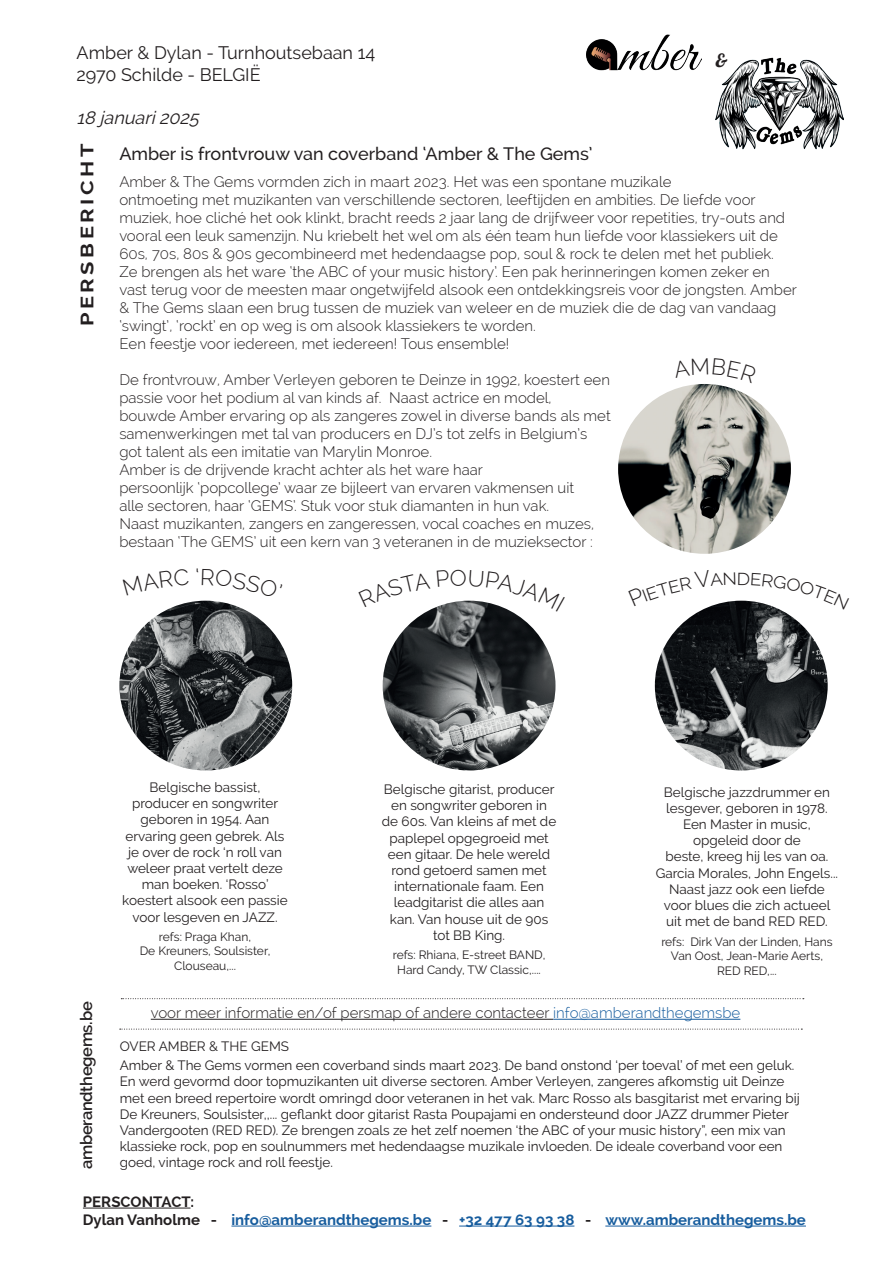
<style>
.page{position:relative;width:893px;height:1263px;background:#fff}
.page>*{position:absolute;margin:0;border:0;box-sizing:border-box;transform-origin:0 0}
.t1{font:300 22.5px "Raleway";color:#231f20}
.t2{font:18px/21.6px "Raleway";color:#231f20}
.t3{font:500 18px "Raleway";color:#231f20}
.t4{font:italic 18px "Raleway";color:#231f20}
.t5{font:700 18px "Raleway";letter-spacing:.16em;color:#231f20;scale:1.21 1}
.t6{font:18px "Lobster";color:#231f20}
.t7{font:600 16.5px "Raleway";letter-spacing:-.02em;color:#231f20}
.t8{font:300 15px/18px "Raleway";color:#231f20}
.t9{font:700 15px/18px "Raleway";color:#175d9e}
.t10{font:13.5px/16.2px "Raleway";color:#231f20;text-align:center}
.t11{font:12px/14.4px "Raleway";color:#231f20;text-align:center}
.s1{color:#175d9e}
.s2{color:#231f20}
</style>
<div class="page">
<img style="left:587px;top:34px;width:114px;height:37px">
<hr style="left:83px;top:1208px;width:108px;height:1px;background:#231f20">
<hr style="left:231px;top:1226px;width:200px;height:1px;background:#175d9e">
<hr style="left:459px;top:1226px;width:115px;height:1px;background:#175d9e">
<hr style="left:605px;top:1226px;width:201px;height:1px;background:#175d9e">
<hr style="left:151px;top:1019px;width:402px;height:1px;background:#231f20">
<hr style="left:553px;top:1019px;width:187px;height:1px;background:#175d9e">
<svg style="left:120px;top:1029px;width:682px;height:1px"></svg>
<img style="left:618px;top:384px;width:173px;height:170px">
<img style="left:119px;top:601px;width:173px;height:169px">
<img style="left:655px;top:610px;width:173px;height:160px">
<img style="left:383px;top:601px;width:172px;height:169px">
<img style="left:716px;top:57px;width:128px;height:93px">
<svg style="left:121px;top:998px;width:683px;height:1px"></svg>
<svg style="left:383px;top:601px;width:47px;height:7px"></svg>
<svg style="left:469px;top:600px;width:86px;height:11px"></svg>
<svg style="left:702px;top:600px;width:79px;height:10px"></svg>
<p class="t2" style="left:77px;top:42px;width:300px">Amber &amp; Dylan - Turnhoutsebaan 14<br>2970 Schilde - BELGIË</p>
<p class="t4" style="left:77px;top:107px;width:129px">18 januari2025</p>
<p class="t6" style="left:716px;top:49px;width:14px">&amp;</p>
<p class="t5" style="left:77px;top:326px;width:153px;rotate:-90deg">PERSBERICHT</p>
<p class="t3" style="left:119px;top:144px;width:475px">Amber is frontvrouw van coverband ‘Amber &amp; The Gems’</p>
<p class="t8" style="left:119px;top:173px;width:679px">Amber &amp; The Gems vormden zich in maart 2023. Het was een spontane muzikale<br>ontmoeting met muzikanten van verschillende sectoren, leeftijden en ambities. De liefde voor muziek, hoe cliché het ook klinkt, bracht reeds 2 jaar lang de drijfweer voor repetities, try-outs and vooral een leuk samenzijn. Nu kriebelt het wel om als één team hun liefde voor klassiekers uit de 60s, 70s, 80s &amp; 90s gecombineerd met hedendaagse pop, soul &amp; rock te delen met het publiek.<br>Ze brengen als het ware ‘the ABC of your music history’. Een pak herinneringen komen zeker en vast terug voor de meesten maar ongetwijfeld alsook een ontdekkingsreis voor de jongsten. Amber &amp; The Gems slaan een brug tussen de muziek van weleer en de muziek die de dag van vandaag ‘swingt’, ‘rockt’ en op weg is om alsook klassiekers te worden.<br>Een feestje voor iedereen, met iedereen! Tous ensemble!</p>
<p class="t8" style="left:119px;top:371px;width:493px">De frontvrouw, Amber Verleyen geboren te Deinze in 1992, koestert een passie voor het podium al van kinds af. Naast actrice en model, bouwde Amber ervaring op als zangeres zowel in diverse bands als met samenwerkingen met tal van producers en DJ’s tot zelfs in Belgium’s got talent als een imitatie van Marylin Monroe.<br>Amber is de drijvende kracht achter als het ware haar<br>persoonlijk ‘popcollege’ waar ze bijleert van ervaren vakmensen uit<br>alle sectoren, haar ‘GEMS’. Stuk voor stuk diamanten in hun vak.<br>Naast muzikanten, zangers en zangeressen, vocal coaches en muzes, bestaan ‘The GEMS’ uit een kern van 3 veteranen in de muzieksector :</p>
<h1 class="t1" style="left:195px;top:564px;width:6px">‘</h1>
<h1 class="t1" style="left:450px;top:565px;width:19px">O</h1>
<p class="t10" style="left:122px;top:779px;width:167px">Belgische bassist, producer en songwriter geboren in 1954. Aan ervaring geen gebrek. Als je over de rock ‘n roll van weleer praat vertelt deze man boeken. ‘Rosso’ koestert alsook een passie voor lesgeven en JAZZ.</p>
<p class="t11" style="left:140px;top:930px;width:132px">refs: Praga Khan,<br>De Kreuners, Soulsister,<br>Clouseau,...</p>
<p class="t10" style="left:382px;top:781px;width:176px">Belgische gitarist, producer en songwriter geboren in de 60s. Van kleins af met de paplepel opgegroeid met een gitaar. De hele wereld rond getoerd samen met internationale faam. Een leadgitarist die alles aan kan. Van house uit de 90s tot BB King.</p>
<p class="t11" style="left:393px;top:948px;width:154px">refs: Rhiana, E-street BAND,<br>Hard Candy, TW Classic,....</p>
<p class="t10" style="left:656px;top:784px;width:184px">Belgische jazzdrummer en lesgever, geboren in 1978.<br>Een Master in music, opgeleid door de<br>beste, kreeg hij les van oa.<br>Garcia Morales, John Engels...<br>Naast jazz ook een liefde voor blues die zich actueel uit met de band RED RED.</p>
<p class="t11" style="left:661px;top:934px;width:173px">refs: Dirk Van der Linden, Hans<br>Van Oost, Jean-Marie Aerts,<br>RED RED,...</p>
<p class="t7" style="left:77px;top:1169px;width:169px;rotate:-90deg">amberandthegems.be</p>
<p class="t8" style="left:151px;top:1004px;width:591px">voor meer informatie en/of persmap of andere contacteer <span class="s1">info@amberandthegemsbe</span></p>
<p class="t10" style="left:120px;top:1036px;width:676px;line-height:19.5px;text-align:left">OVER AMBER &amp; THE GEMS<br>Amber &amp; The Gems vormen een coverband sinds maart 2023. De band onstond ‘per toeval’ of met een geluk.</p>
<p class="t10" style="left:120px;top:1073px;width:682px;text-align:left">En werd gevormd door topmuzikanten uit diverse sectoren. Amber Verleyen, zangeres afkomstig uit Deinze met een breed repertoire wordt omringd door veteranen in het vak. Marc Rosso als basgitarist met ervaring bij De Kreuners, Soulsister,,... geflankt door gitarist Rasta Poupajami en ondersteund door JAZZ drummer Pieter Vandergooten (RED RED). Ze brengen zoals ze het zelf noemen ‘the ABC of your music history”, een mix van klassieke rock, pop en soulnummers met hedendaagse muzikale invloeden. De ideale coverband voor een goed, vintage rock and roll feestje.</p>
<p class="t9" style="left:83px;top:1193px;width:724px"><span class="s2">PERSCONTACT:<br>Dylan Vanholme -</span> info@amberandthegems.be <span class="s2">-</span> +32 477 63 93 38 <span class="s2">-</span> www.amberandthegems.be</p>
</div>
